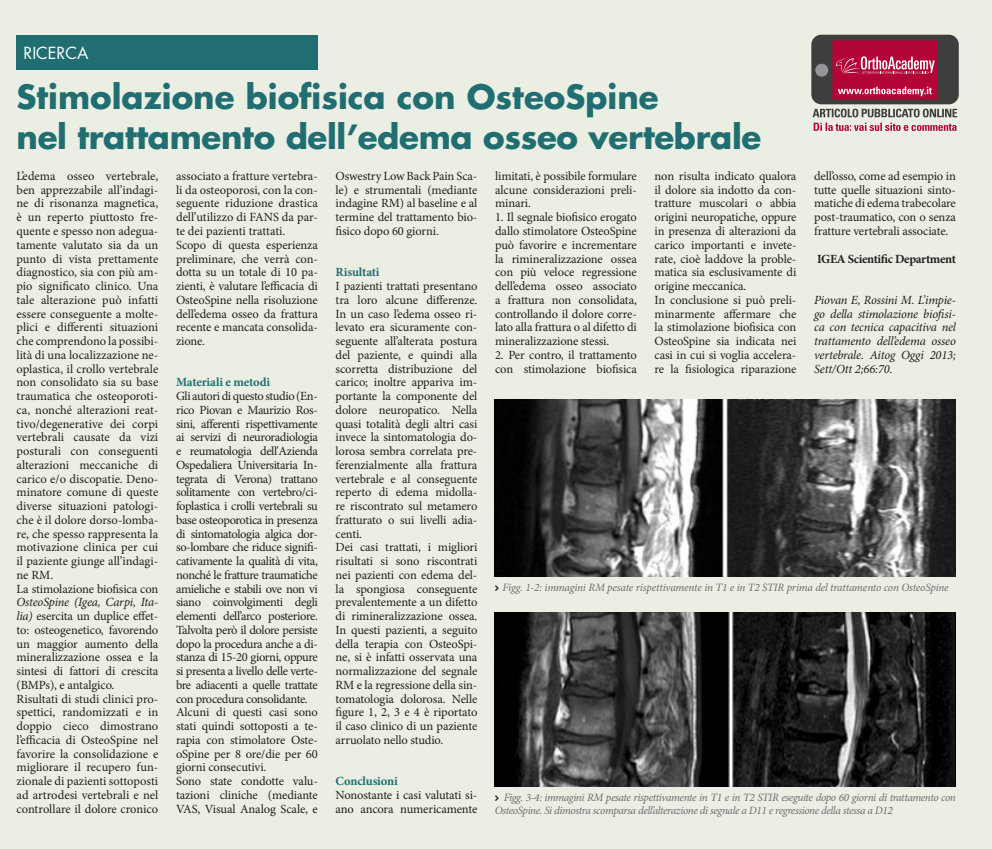
<style>
.page{position:relative;width:992px;height:849px;background:#ebefe3}
.page>*{position:absolute;margin:0;border:0;box-sizing:border-box;transform-origin:0 0}
.t1{font:700 32.5px/40px "Futura Std";letter-spacing:-.01em;color:#206e71}
.t2{font:16.25px "Futura Std";color:#fff}
.t3{font:12.5px/13.8px "Minion Pro";letter-spacing:-.01em;color:#231f20}
.t4{font:12.5px/13.8px "Minion Pro";letter-spacing:-.03em;color:#231f20}
.t5{font:italic 12.5px/13.8px "Minion Pro";letter-spacing:-.015em;color:#231f20;text-align:justify}
.t6{font:700 12.5px "Minion Pro";letter-spacing:-.01em;color:#206e71}
.t7{font:700 12.5px "Minion Pro";letter-spacing:-.03em;color:#231f20}
.t8{font:italic 11.25px/13.8px "Minion Pro";letter-spacing:-.035em;color:#6c6d70}
.s1{font-style:italic}
.s2{font-family:"Guifxv 2 Transports";font-style:normal;font-size:8.12px;color:#231f20}
</style>
<div class="page">
<div style="left:17px;top:35px;width:301px;height:35px;background:#206e71"></div>
<img style="left:495px;top:399px;width:461px;height:177px">
<img style="left:495px;top:613px;width:460px;height:173px">
<svg style="left:813px;top:123px;width:143px;height:8px"></svg>
<svg style="left:811px;top:35px;width:147px;height:82px;background:#94445b"></svg>
<h2 class="t2" style="left:24px;top:43px;width:66px">RICERCA</h2>
<h1 class="t1" style="left:17px;top:76px;width:746px">Stimolazione biofisica con OsteoSpine<br>nel trattamento dell’edema osseo vertebrale</h1>
<p class="t3" style="left:17px;top:169px;width:143px">L’edema osseo vertebrale, ben apprezzabile all’indagi&shy;ne di risonanza magnetica, è un reperto piuttosto fre&shy;quente e spesso non adegua&shy;tamente valutato sia da un punto di vista prettamente diagnostico, sia con più am&shy;pio significato clinico. Una tale alterazione può infatti essere conseguente a molte&shy;plici e differenti situazioni che comprendono la possibi&shy;lità di una localizzazione ne&shy;oplastica, il crollo vertebrale non consolidato sia su base traumatica che osteoporoti&shy;ca, nonché alterazioni reat&shy;tivo/degenerative dei corpi vertebrali causate da vizi posturali con conseguenti alterazioni meccaniche di carico e/o discopatie. Deno&shy;minatore comune di queste diverse situazioni patologi&shy;che è il dolore dorso-lomba&shy;re, che spesso rappresenta la motivazione clinica per cui il paziente giunge all’indagi&shy;ne RM.<br>La stimolazione biofisica con</p>
<p class="t3" style="left:17px;top:595px;width:143px"><span class="s1">OsteoSpine (Igea, Carpi, Ita&shy;lia)</span> esercita un duplice effet&shy;to: osteogenetico, favorendo un maggior aumento della mineralizzazione ossea e la sintesi di fattori di crescita (BMPs), e antalgico.<br>Risultati di studi clinici pro&shy;spettici, randomizzati e in doppio cieco dimostrano l’efficacia di OsteoSpine nel favorire la consolidazione e migliorare il recupero fun&shy;zionale di pazienti sottoposti ad artrodesi vertebrali e nel controllare il dolore cronico</p>
<p class="t3" style="left:176px;top:169px;width:143px">associato a fratture vertebra&shy;li da osteoporosi, con la con&shy;seguente riduzione drastica dell’utilizzo di FANS da par&shy;te dei pazienti trattati.<br>Scopo di questa esperienza preliminare, che verrà con&shy;dotta su un totale di 10 pa&shy;zienti, è valutare l’efficacia di<br>OsteoSpine nella risoluzione dell’edema osseo da frattura recente e mancata consolida&shy;zione.</p>
<p class="t6" style="left:176px;top:373px;width:96px">Materiali e metodi</p>
<p class="t4" style="left:176px;top:389px;width:143px">Gli autori di questo studio (En&shy;rico Piovan e Maurizio Ros&shy;sini, afferenti rispettivamente ai servizi di neuroradiologia e reumatologia dell'Azienda<br>Ospedaliera Universitaria In&shy;tegrata di Verona) trattano solitamente con vertebro/ci&shy;foplastica i crolli vertebrali su base osteoporotica in presenza di sintomatologia algica dor&shy;so-lombare che riduce signifi&shy;cativamente la qualità di vita, nonché le fratture traumatiche amieliche e stabili ove non vi siano coinvolgimenti degli elementi dell’arco posteriore.<br>Talvolta però il dolore persiste dopo la procedura anche a di&shy;stanza di 15-20 giorni, oppure si presenta a livello delle verte&shy;bre adiacenti a quelle trattate con procedura consolidante.<br>Alcuni di questi casi sono stati quindi sottoposti a te&shy;rapia con stimolatore Oste&shy;oSpine per 8 ore/die per 60 giorni consecutivi.<br>Sono state condotte valu&shy;tazioni cliniche (mediante<br>VAS, Visual Analog Scale, e</p>
<p class="t3" style="left:335px;top:169px;width:143px;text-align:justify">Oswestry Low Back Pain Sca&shy;le) e strumentali (mediante indagine RM) al baseline e al termine del trattamento bio&shy;fisico dopo 60 giorni.</p>
<p class="t6" style="left:335px;top:263px;width:45px">Risultati</p>
<p class="t3" style="left:335px;top:279px;width:143px">I pazienti trattati presentano tra loro alcune differenze.<br>In un caso l’edema osseo ri&shy;levato era sicuramente con&shy;seguente all’alterata postura del paziente, e quindi alla scorretta distribuzione del carico; inoltre appariva im&shy;portante la componente del dolore neuropatico. Nella quasi totalità degli altri casi invece la sintomatologia do&shy;lorosa sembra correlata pre&shy;ferenzialmente alla frattura vertebrale e al conseguente reperto di edema midolla&shy;re riscontrato sul metamero fratturato o sui livelli adia&shy;centi.<br>Dei casi trattati, i migliori risultati si sono riscontrati nei pazienti con edema del&shy;la spongiosa conseguente prevalentemente a un difetto di rimineralizzazione ossea.<br>In questi pazienti, a seguito della terapia con OsteoSpi&shy;ne, si è infatti osservata una normalizzazione del segnale<br>RM e la regressione della sin&shy;tomatologia dolorosa. Nelle figure 1, 2, 3 e 4 è riportato il caso clinico di un paziente arruolato nello studio.</p>
<p class="t6" style="left:335px;top:772px;width:64px">Conclusioni</p>
<p class="t3" style="left:335px;top:788px;width:143px">Nonostante i casi valutati si&shy;ano ancora numericamente</p>
<p class="t3" style="left:495px;top:169px;width:143px;text-align:justify">limitati, è possibile formulare alcune considerazioni preli&shy;minari.</p>
<p class="t3" style="left:495px;top:210px;width:143px;text-align:justify">1. Il segnale biofisico erogato dallo stimolatore OsteoSpine può favorire e incrementare la rimineralizzazione ossea con più veloce regressione dell’edema osseo associato a frattura non consolidata, controllando il dolore corre&shy;lato alla frattura o al difetto di mineralizzazione stessi.</p>
<p class="t3" style="left:495px;top:348px;width:143px">2. Per contro, il trattamento con stimolazione biofisica</p>
<p class="t3" style="left:654px;top:169px;width:143px">non risulta indicato qualora il dolore sia indotto da con&shy;tratture muscolari o abbia origini neuropatiche, oppure in presenza di alterazioni da carico importanti e invete&shy;rate, cioè laddove la proble&shy;matica sia esclusivamente di origine meccanica.<br>In conclusione si può preli&shy;minarmente affermare che la stimolazione biofisica con<br>OsteoSpine sia indicata nei casi in cui si voglia accelera&shy;re la fisiologica riparazione</p>
<p class="t3" style="left:814px;top:169px;width:143px;text-align:justify">dell’osso, come ad esempio in tutte quelle situazioni sinto&shy;matiche di edema trabecolare post-traumatico, con o senza fratture vertebrali associate.</p>
<p class="t7" style="left:817px;top:250px;width:140px">IGEA Scientific Department</p>
<p class="t5" style="left:814px;top:293px;width:143px">Piovan E, Rossini M. L’impie&shy;go della stimolazione biofisi&shy;ca con tecnica capacitiva nel trattamento dell’edema osseo vertebrale. Aitog Oggi 2013; Sett/Ott 2;66:70.</p>
<p class="t8" style="left:495px;top:581px;width:455px"><span class="s2">&gt;</span> Figg. 1-2: immagini RM pesate rispettivamente in T1 e in T2 STIR prima del trattamento con OsteoSpine</p>
<p class="t8" style="left:495px;top:790px;width:462px"><span class="s2">&gt;</span> Figg. 3-4: immagini RM pesate rispettivamente in T1 e in T2 STIR eseguite dopo 60 giorni di trattamento con<br>OsteoSpine. Si dimostra scomparsa dell’alterazione di segnale a D11 e regressione della stessa a D12</p>
</div>
